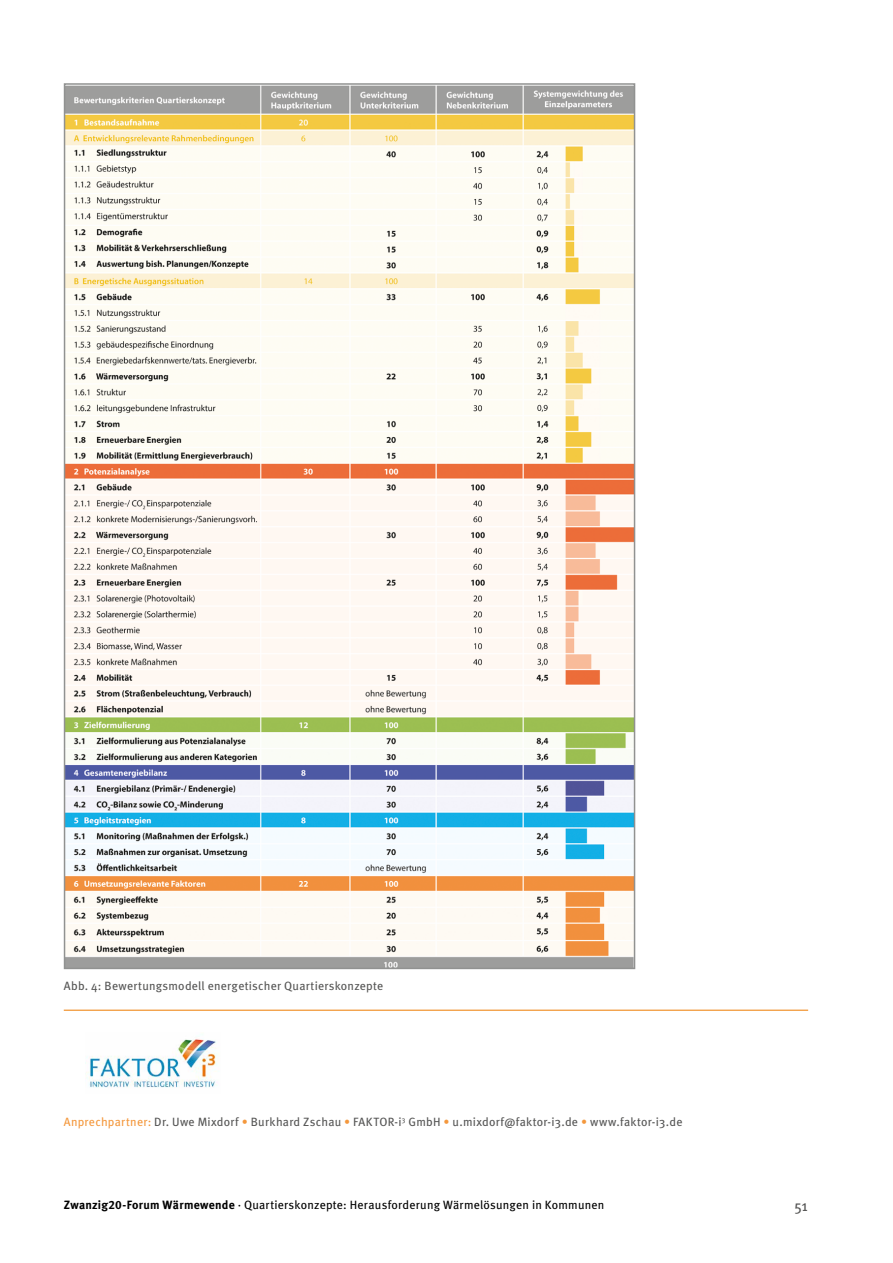
<style>
.page{position:relative;width:893px;height:1263px;background:#fff}
.page>*{position:absolute;margin:0;border:0;box-sizing:border-box;transform-origin:0 0}
.t1{font:15px "Meta";color:#565655}
.t2{font:12px "Meta";letter-spacing:.02em;color:#565655}
.t3{font:12px "Meta";letter-spacing:.02em;color:#000}
.s1{color:#f4983d}
.s2{font-family:"Meta Bold LF"}
</style>
<div class="page">
<hr style="left:64px;top:1010px;width:744px;height:1px;background:#ef7c00">
<img style="left:85px;top:1039px;width:134px;height:49px">
<img style="left:67px;top:86px;width:565px;height:880px">
<p class="t2" style="left:64px;top:978px;width:321px">Abb. 4: Bewertungsmodell energetischer Quartierskonzepte</p>
<p class="t2" style="left:64px;top:1114px;width:620px"><span class="s1">Anprechpartner:</span> Dr. Uwe Mixdorf <span class="s1">•</span> Burkhard Zschau <span class="s1">•</span> FAKTOR-i<sup>3</sup> GmbH <span class="s1">•</span> u.mixdorf@faktor-i3.de <span class="s1">•</span> www.faktor-i3.de</p>
<p class="t3" style="left:64px;top:1197px;width:542px"><span class="s2">Zwanzig20-Forum Wärmewende</span> · Quartierskonzepte: Herausforderung Wärmelösungen in Kommunen</p>
<p class="t1" style="left:794px;top:1196px;width:15px">51</p>
</div>
